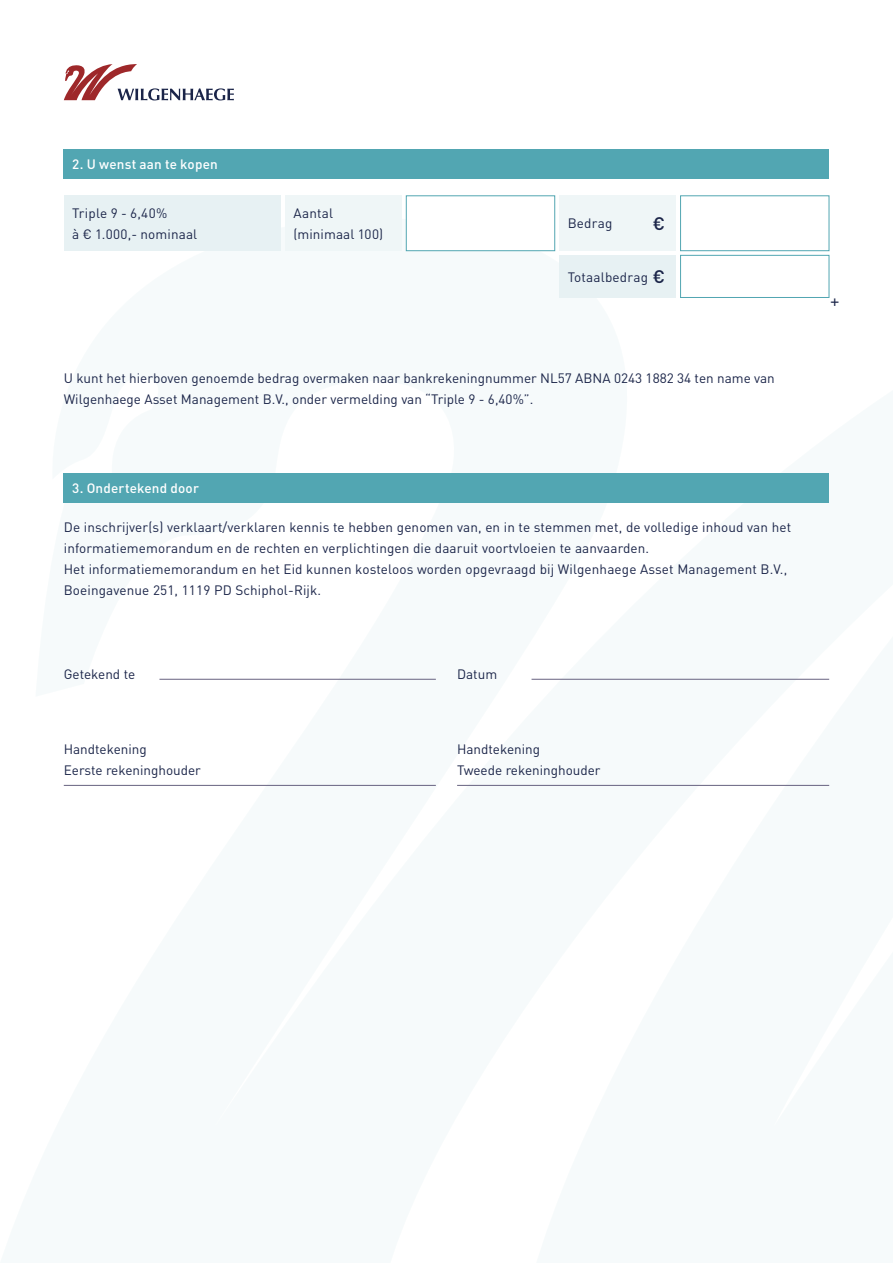
<style>
.page{position:relative;width:893px;height:1263px;background:#fff}
.page>*{position:absolute;margin:0;border:0;box-sizing:border-box;transform-origin:0 0}
.t1{font:18px "DIN Pro";color:#1b2549}
.t2{font:500 18px "DIN Pro";color:#1b2549}
.t3{font:13.5px/21px "DIN Pro";letter-spacing:.01em;color:#1b2549}
.t4{font:500 13.5px "DIN Pro";letter-spacing:.01em;color:#fff}
.s1{font-weight:500;font-size:18px}
</style>
<div class="page">
<svg style="left:64px;top:64px;width:170px;height:36px"></svg>
<div style="left:64px;top:149px;width:765px;height:30px;background:#52a6b2"></div>
<div style="left:64px;top:196px;width:217px;height:55px;background:#e7f1f3"></div>
<div style="left:285px;top:196px;width:117px;height:55px;background:#eff6f7"></div>
<div style="left:559px;top:196px;width:117px;height:55px;background:#eff6f7"></div>
<div style="left:680px;top:196px;width:149px;height:55px;background:#fff;border:1px solid #52a6b2"></div>
<div style="left:406px;top:196px;width:149px;height:55px;background:#fff;border:1px solid #52a6b2"></div>
<div style="left:64px;top:473px;width:765px;height:30px;background:#52a6b2"></div>
<hr style="left:159px;top:679px;width:277px;height:1px;background:#676280">
<hr style="left:64px;top:785px;width:372px;height:1px;background:#676280">
<hr style="left:457px;top:785px;width:372px;height:1px;background:#676280">
<hr style="left:531px;top:679px;width:298px;height:1px;background:#676280">
<div style="left:559px;top:255px;width:117px;height:43px;background:#e7f1f3"></div>
<div style="left:680px;top:255px;width:149px;height:43px;background:#fff;border:1px solid #52a6b2"></div>
<p class="t4" style="left:72px;top:155px;width:147px">2. U wenst aan te kopen</p>
<p class="t3" style="left:72px;top:202px;width:126px">Triple 9 - 6,40%<br>à € 1.000,- nominaal</p>
<p class="t3" style="left:293px;top:202px;width:91px">Aantal (minimaal 100)</p>
<p class="t3" style="left:568px;top:212px;width:46px">Bedrag</p>
<h1 class="t2" style="left:653px;top:211px;width:14px">€</h1>
<p class="t3" style="left:568px;top:266px;width:99px">Totaalbedrag <span class="s1">€</span></p>
<p class="t3" style="left:64px;top:367px;width:712px">U kunt het hierboven genoemde bedrag overmaken naar bankrekeningnummer NL57 ABNA 0243 1882 34 ten name van<br>Wilgenhaege Asset Management B.V., onder vermelding van “Triple 9 - 6,40%”.</p>
<p class="t4" style="left:72px;top:479px;width:128px">3. Ondertekend door</p>
<p class="t3" style="left:64px;top:515px;width:729px">De inschrijver(s) verklaart/verklaren kennis te hebben genomen van, en in te stemmen met, de volledige inhoud van het informatiememorandum en de rechten en verplichtingen die daaruit voortvloeien te aanvaarden.<br>Het informatiememorandum en het Eid kunnen kosteloos worden opgevraagd bij Wilgenhaege Asset Management B.V., Boeingavenue 251, 1119 PD Schiphol-Rijk.</p>
<p class="t3" style="left:64px;top:663px;width:73px">Getekend te</p>
<p class="t3" style="left:64px;top:738px;width:139px">Handtekening<br>Eerste rekeninghouder</p>
<p class="t3" style="left:457px;top:663px;width:42px">Datum</p>
<p class="t3" style="left:457px;top:738px;width:145px">Handtekening<br>Tweede rekeninghouder</p>
<h1 class="t1" style="left:830px;top:288px;width:11px">+</h1>
</div>
